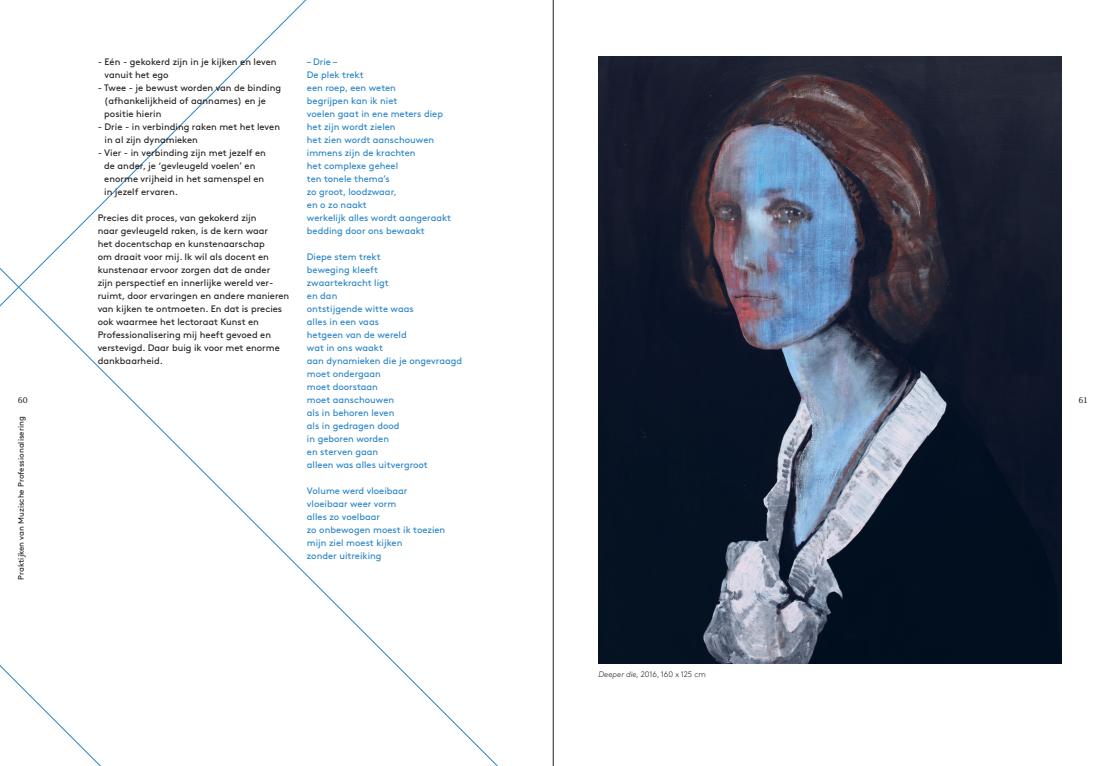
<style>
.page{position:relative;width:1106px;height:766px;background:#fff}
.page>*{position:absolute;margin:0;border:0;box-sizing:border-box;transform-origin:0 0}
.t1{font:9.4px/13px "Brown Std";color:#231f20}
.t2{font:9.4px/13px "Brown Std";color:#2783c5}
.t3{font:9px "Marbach";color:#231f20}
.t4{font:8px "Brown Std";color:#231f20}
.t5{font:300 8px "Brown Std";color:#231f20}
.s1{font-style:italic}
</style>
<div class="page">
<svg style="left:0;top:0;width:553px;height:765px"></svg>
<hr style="left:553px;top:0;width:1px;height:765px;background:#231f20">
<img style="left:598px;top:57px;width:463px;height:606px">
<p class="t1" style="left:104px;top:55px;width:174px;text-indent:-7px">- Eén - gekokerd zijn in je kijken en leven vanuit het ego</p>
<p class="t1" style="left:104px;top:81px;width:178px;text-indent:-7px">- Twee - je bewust worden van de binding (afhankelijkheid of aannames) en je positie hierin</p>
<p class="t1" style="left:104px;top:120px;width:177px;text-indent:-7px">- Drie - in verbinding raken met het leven in al zijn dynamieken</p>
<p class="t1" style="left:104px;top:146px;width:163px;text-indent:-7px">- Vier - in verbinding zijn met jezelf en de ander, je ‘gevleugeld voelen’ en enorme vrijheid in het samenspel en in jezelf ervaren.</p>
<p class="t1" style="left:98px;top:211px;width:193px">Precies dit proces, van gekokerd zijn<br>naar gevleugeld raken, is de kern waar<br>het docentschap en kunstenaarschap<br>om draait voor mij. Ik wil als docent en kunstenaar ervoor zorgen dat de ander<br>zijn perspectief en innerlijke wereld ver&shy;ruimt, door ervaringen en andere manieren van kijken te ontmoeten. En dat is precies ook waarmee het lectoraat Kunst en Professionalisering mij heeft gevoed en verstevigd. Daar buig ik voor met enorme dankbaarheid.</p>
<p class="t2" style="left:307px;top:55px;width:146px">– Drie –<br>De plek trekt<br>een roep, een weten<br>begrijpen kan ik niet<br>voelen gaat in ene meters diep het zijn wordt zielen<br>het zien wordt aanschouwen immens zijn de krachten<br>het complexe geheel<br>ten tonele thema’s<br>zo groot, loodzwaar,<br>en o zo naakt<br>werkelijk alles wordt aangeraakt bedding door ons bewaakt</p>
<p class="t2" style="left:307px;top:250px;width:157px">Diepe stem trekt<br>beweging kleeft<br>zwaartekracht ligt<br>en dan<br>ontstijgende witte waas<br>alles in een vaas<br>hetgeen van de wereld<br>wat in ons waakt<br>aan dynamieken die je ongevraagd moet ondergaan<br>moet doorstaan<br>moet aanschouwen<br>als in behoren leven<br>als in gedragen dood<br>in geboren worden<br>en sterven gaan<br>alleen was alles uitvergroot</p>
<p class="t2" style="left:307px;top:484px;width:140px">Volume werd vloeibaar vloeibaar weer vorm<br>alles zo voelbaar<br>zo onbewogen moest ik toezien mijn ziel moest kijken<br>zonder uitreiking</p>
<p class="t3" style="left:18px;top:394px;width:11px">60</p>
<p class="t3" style="left:1078px;top:394px;width:11px">61</p>
<p class="t4" style="left:17px;top:579px;width:165px;rotate:-90deg">Praktijken van Muzische Professionalisering</p>
<p class="t5" style="left:598px;top:669px;width:109px"><span class="s1">Deeper die,</span> 2016, 160 x 125 cm</p>
</div>
